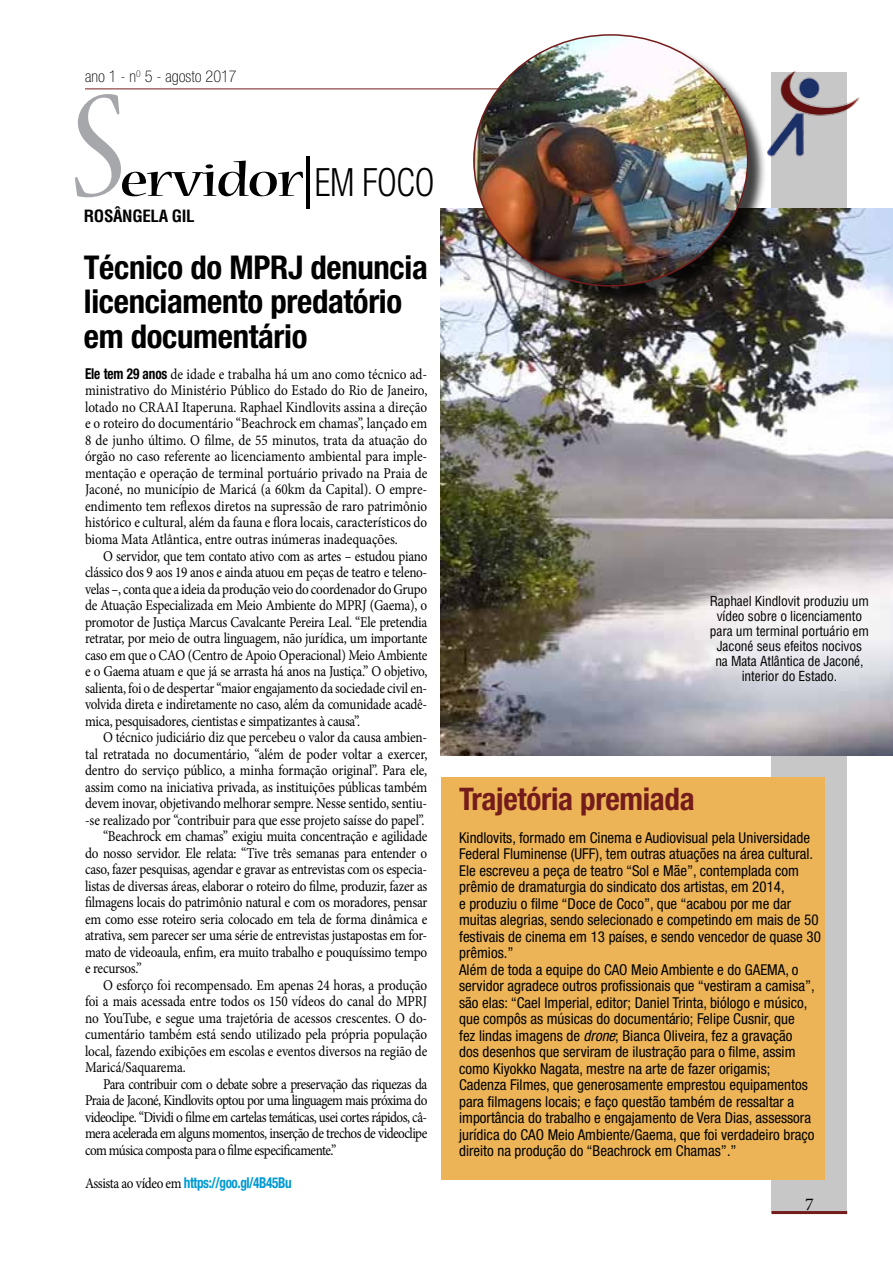
<style>
.page{position:relative;width:893px;height:1263px;background:#fff}
.page>*{position:absolute;margin:0;border:0;box-sizing:border-box;transform-origin:0 0}
.t1{font:condensed 163.35px "Nueva Std";color:#a5a7aa}
.t2{font:condensed 52.2px "Nueva Std";letter-spacing:-.03em;color:#000;scale:1.72 1}
.t3{font:700 condensed 32.85px/34.5px "Helvetica Neue";letter-spacing:-.01em;color:#000}
.t4{font:700 condensed 31.2px "Helvetica Neue";letter-spacing:-.01em;color:#741c1b}
.t5{font:18px "Minion Pro";color:#000}
.t6{font:700 condensed 16.5px "Helvetica";letter-spacing:-.02em;color:#000}
.t7{font:100 condensed 16.35px "Helvetica Neue";color:#000}
.t8{font:15px/16.5px "Minion Pro";letter-spacing:-.02em;color:#000;text-align:justify;scale:.88 1}
.t9{font:condensed 15px/16.5px "Helvetica Neue";color:#000}
.t10{font:15px "Minion Pro";letter-spacing:-.04em;color:#000;scale:.88 1}
.t11{font:15px "Minion Pro";letter-spacing:-.045em;color:#000;scale:.88 1}
.t12{font:700 condensed 15px "Helvetica Neue";letter-spacing:-.03em;color:#009ad3;scale:.88 1}
.t13{font:condensed 13.5px/15px "Helvetica";letter-spacing:-.01em;color:#000;text-align:center}
.s1{font-family:"Helvetica Neue";font-weight:300;font-size:39px}
.s2{font-family:"Helvetica Neue";font-weight:700;font-stretch:condensed}
.s3{font-family:"Minion Pro";font-weight:400;font-stretch:normal;color:#000}
.s4{font-style:italic}
</style>
<div class="page">
<div style="left:771px;top:72px;width:76px;height:1140px;background:#c7c7c7"></div>
<hr style="left:85px;top:89px;width:641px;height:1px;background:#741c1b">
<hr style="left:771px;top:1211px;width:76px;height:3px;background:#741c1b">
<img style="left:767px;top:71px;width:93px;height:86px">
<div style="left:441px;top:777px;width:383px;height:403px;background:#ecb457"></div>
<img style="left:441px;top:209px;width:452px;height:546px">
<div style="left:475px;top:36px;width:292px;height:269px;background:#000;opacity:.75"></div>
<img style="left:474px;top:35px;width:274px;height:249px">
<p class="t7" style="left:85px;top:67px;width:153px">ano 1 - n<sup>0</sup> 5 - agosto 2017</p>
<h1 class="t1" style="left:71px;top:73px;width:57px">S</h1>
<h2 class="t2" style="left:119px;top:157px;width:185px">ervidor| <span class="s1">EM FOCO</span></h2>
<p class="t6" style="left:84px;top:205px;width:112px">ROSÂNGELA GIL</p>
<h3 class="t3" style="left:84px;top:249px;width:345px">Técnico do MPRJ denuncia licenciamento predatório em documentário</h3>
<p class="t8" style="left:85px;top:366px;width:390px"><span class="s2">Ele tem 29 anos</span> de idade e trabalha há um ano como técnico ad&shy;ministrativo do Ministério Público do Estado do Rio de Janeiro, lotado no CRAAI Itaperuna. Raphael Kindlovits assina a direção e o roteiro do documentário “Beachrock em chamas”, lançado em 8 de junho último. O filme, de 55 minutos, trata da atuação do órgão no caso referente ao licenciamento ambiental para imple&shy;mentação e operação de terminal portuário privado na Praia de Jaconé, no município de Maricá (a 60km da Capital). O empre&shy;endimento tem reflexos diretos na supressão de raro patrimônio histórico e cultural, além da fauna e flora locais, característicos do bioma Mata Atlântica, entre outras inúmeras inadequações.</p>
<p class="t8" style="left:85px;top:547px;width:391px;text-indent:18px">O servidor, que tem contato ativo com as artes – estudou piano clássico dos 9 aos 19 anos e ainda atuou em peças de teatro e teleno&shy;velas –, conta que a ideia da produção veio do coordenador do Grupo de Atuação Especializada em Meio Ambiente do MPRJ (Gaema), o promotor de Justiça Marcus Cavalcante Pereira Leal. “Ele pretendia retratar, por meio de outra linguagem, não jurídica, um importante caso em que o CAO (Centro de Apoio Operacional) Meio Ambiente e o Gaema atuam e que já se arrasta há anos na Justiça.” O objetivo, salienta, foi o de despertar “maior engajamento da sociedade civil en&shy;volvida direta e indiretamente no caso, além da comunidade acadê&shy;mica, pesquisadores, cientistas e simpatizantes à causa”.</p>
<p class="t8" style="left:103px;top:729px;width:370px">O técnico judiciário diz que percebeu o valor da causa ambien-</p>
<p class="t8" style="left:85px;top:745px;width:391px">tal retratada no documentário, “além de poder voltar a exercer,</p>
<p class="t8" style="left:85px;top:762px;width:390px">dentro do serviço público, a minha formação original”. Para ele,</p>
<p class="t8" style="left:85px;top:778px;width:390px">assim como na iniciativa privada, as instituições públicas também</p>
<p class="t8" style="left:85px;top:795px;width:390px">devem inovar, objetivando melhorar sempre. Nesse sentido, sentiu-</p>
<p class="t8" style="left:85px;top:811px;width:387px">-se realizado por “contribuir para que esse projeto saísse do papel”.</p>
<p class="t8" style="left:103px;top:828px;width:370px">“Beachrock em chamas” exigiu muita concentração e agilidade</p>
<p class="t8" style="left:85px;top:844px;width:390px">do nosso servidor. Ele relata: “Tive três semanas para entender o</p>
<p class="t8" style="left:85px;top:861px;width:390px">caso, fazer pesquisas, agendar e gravar as entrevistas com os especia-</p>
<p class="t8" style="left:85px;top:877px;width:390px">listas de diversas áreas, elaborar o roteiro do filme, produzir, fazer as</p>
<p class="t8" style="left:85px;top:894px;width:390px">filmagens locais do patrimônio natural e com os moradores, pensar</p>
<p class="t8" style="left:85px;top:910px;width:390px">em como esse roteiro seria colocado em tela de forma dinâmica e</p>
<p class="t8" style="left:85px;top:927px;width:390px">atrativa, sem parecer ser uma série de entrevistas justapostas em for-</p>
<p class="t8" style="left:85px;top:943px;width:390px">mato de videoaula, enfim, era muito trabalho e pouquíssimo tempo</p>
<p class="t8" style="left:85px;top:960px;width:66px">e recursos.”</p>
<p class="t8" style="left:103px;top:976px;width:370px">O esforço foi recompensado. Em apenas 24 horas, a produção</p>
<p class="t8" style="left:85px;top:993px;width:390px">foi a mais acessada entre todos os 150 vídeos do canal do MPRJ</p>
<p class="t8" style="left:85px;top:1009px;width:390px">no YouTube, e segue uma trajetória de acessos crescentes. O do-</p>
<p class="t8" style="left:85px;top:1026px;width:390px">cumentário também está sendo utilizado pela própria população</p>
<p class="t8" style="left:85px;top:1042px;width:391px">local, fazendo exibições em escolas e eventos diversos na região de</p>
<p class="t8" style="left:85px;top:1059px;width:116px">Maricá/Saquarema.</p>
<p class="t10" style="left:103px;top:1074px;width:370px">Para contribuir com o debate sobre a preservação das riquezas da</p>
<p class="t11" style="left:85px;top:1090px;width:391px">Praia de Jaconé, Kindlovits optou por uma linguagem mais próxima do</p>
<p class="t10" style="left:85px;top:1107px;width:390px">videoclipe. “Dividi o filme em cartelas temáticas, usei cortes rápidos, câ-</p>
<p class="t10" style="left:85px;top:1123px;width:390px">mera acelerada em alguns momentos, inserção de trechos de videoclipe</p>
<p class="t10" style="left:85px;top:1140px;width:287px">com música composta para o filme especificamente.”</p>
<p class="t12" style="left:85px;top:1173px;width:236px"><span class="s3">Assista ao vídeo em</span> https://goo.gl/4B45Bu</p>
<p class="t13" style="left:710px;top:593px;width:161px">Raphael Kindlovit produziu um vídeo sobre o licenciamento para um terminal portuário em<br>Jaconé seus efeitos nocivos na Mata Atlântica de Jaconé, interior do Estado.</p>
<h3 class="t4" style="left:459px;top:780px;width:237px">Trajetória premiada</h3>
<p class="t9" style="left:459px;top:829px;width:363px">Kindlovits, formado em Cinema e Audiovisual pela Universidade Federal Fluminense (UFF), tem outras atuações na área cultural.<br>Ele escreveu a peça de teatro “Sol e Mãe”, contemplada com prêmio de dramaturgia do sindicato dos artistas, em 2014,<br>e produziu o filme “Doce de Coco”, que “acabou por me dar muitas alegrias, sendo selecionado e competindo em mais de 50 festivais de cinema em 13 países, e sendo vencedor de quase 30 prêmios.”<br>Além de toda a equipe do CAO Meio Ambiente e do GAEMA, o servidor agradece outros profissionais que “vestiram a camisa”, são elas: “Cael Imperial, editor; Daniel Trinta, biólogo e músico, que compôs as músicas do documentário; Felipe Cusnir, que<br>fez lindas imagens de <span class="s4">drone</span>; Bianca Oliveira, fez a gravação<br>dos desenhos que serviram de ilustração para o filme, assim como Kiyokko Nagata, mestre na arte de fazer origamis; Cadenza Filmes, que generosamente emprestou equipamentos para filmagens locais; e faço questão também de ressaltar a importância do trabalho e engajamento de Vera Dias, assessora jurídica do CAO Meio Ambiente/Gaema, que foi verdadeiro braço direito na produção do “Beachrock em Chamas”.”</p>
<p class="t5" style="left:805px;top:1192px;width:10px">7</p>
</div>
